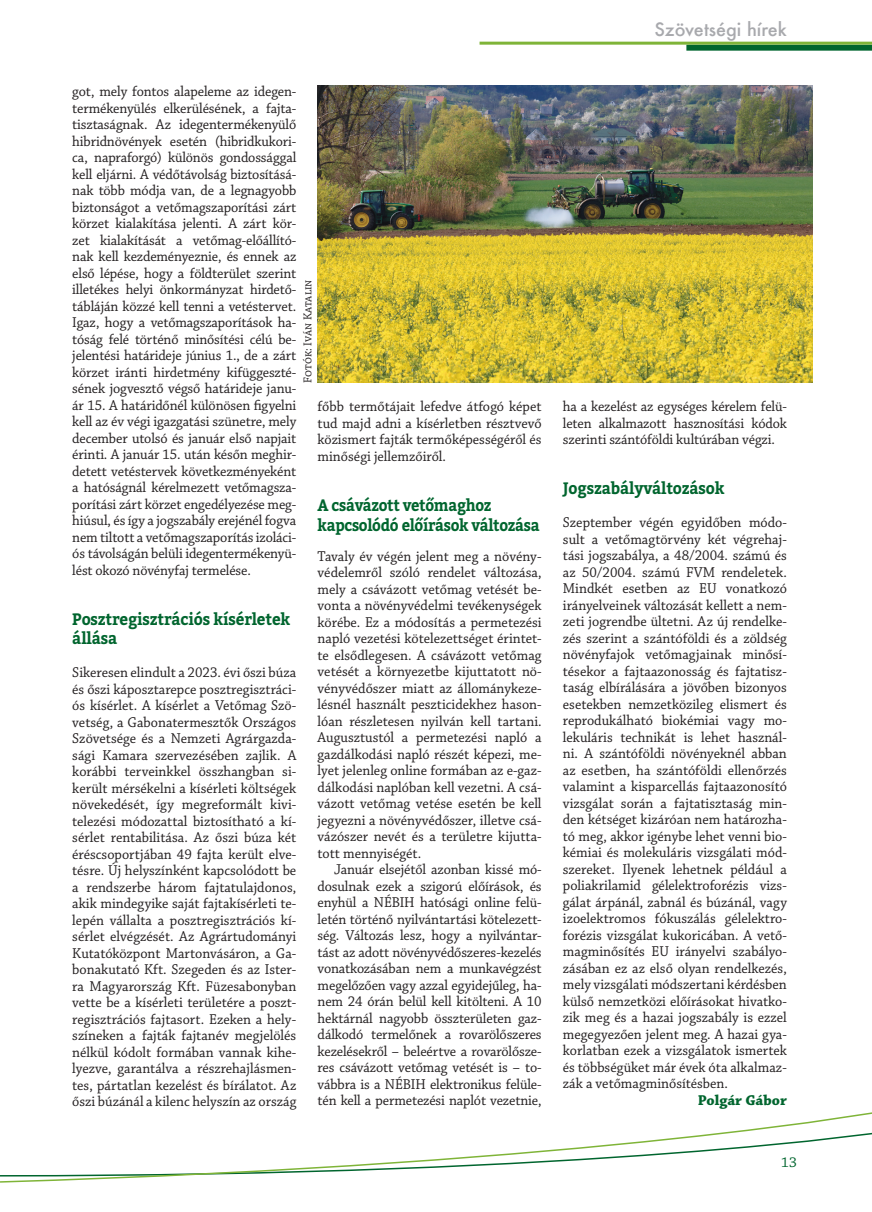
<style>
.page{position:relative;width:872px;height:1212px;background:#fff}
.page>*{position:absolute;margin:0;border:0;box-sizing:border-box;transform-origin:0 0}
.rovatcím{font:500 18px "Futura";color:#a8a9ad}
.Alcím{font:700 16.5px/19.8px "Bitter";letter-spacing:-.01em;color:#00652e;scale:.93 1}
.Alcím-2{font:700 16.5px/19.8px "Bitter";letter-spacing:-.01em;color:#00652e;scale:.9 1}
.Kenyér{font:15px/16.5px "Chaparral Pro";color:#231f20;text-align:justify;scale:.95 1}
.Aláírás{font:700 15px "Chaparral Pro";color:#00652e}
.t1{font:15px "Chaparral Pro";color:#00652e}
.fotós{font:12px "Chaparral Pro";color:#231f20;scale:.95 1}
</style>
<div class="page">
<div style="left:686px;top:45px;width:186px;height:6px;background:#00652e"></div>
<hr style="left:479px;top:42px;width:393px;height:3px;background:#7fb438">
<svg style="left:0;top:1112px;width:872px;height:71px"></svg>
<img style="left:317px;top:85px;width:495px;height:297px">
<p class="Kenyér" style="left:72px;top:84px;width:237px">got, mely fontos alapeleme az idegen&shy;termékenyülés elkerülésének, a fajta&shy;tisztaságnak. Az idegentermékenyülő hibridnövények esetén (hibridkukori&shy;ca, napraforgó) különös gondossággal kell eljárni. A védőtávolság biztosításá&shy;nak több módja van, de a legnagyobb biztonságot a vetőmagszaporítási zárt körzet kialakítása jelenti. A zárt kör&shy;zet kialakítását a vetőmag-előállító&shy;nak kell kezdeményeznie, és ennek az első lépése, hogy a földterület szerint illetékes helyi önkormányzat hirdető&shy;tábláján közzé kell tenni a vetéstervet.<br>Igaz, hogy a vetőmagszaporítások ha&shy;tóság felé történő minősítési célú be&shy;jelentési határideje június 1., de a zárt körzet iránti hirdetmény kifüggeszté&shy;sének jogvesztő végső határideje janu&shy;ár 15. A határidőnél különösen figyelni kell az év végi igazgatási szünetre, mely december utolsó és január első napjait érinti. A január 15. után későn meghir&shy;detett vetéstervek következményeként a hatóságnál kérelmezett vetőmagsza&shy;porítási zárt körzet engedélyezése meg&shy;hiúsul, és így a jogszabály erejénél fogva nem tiltott a vetőmagszaporítás izoláci&shy;ós távolságán belüli idegentermékenyü&shy;lést okozó növényfaj termelése.</p>
<p class="Alcím" style="left:72px;top:608px;width:236px">Posztregisztrációs kísérletek állása</p>
<p class="Kenyér" style="left:72px;top:665px;width:237px">Sikeresen elindult a 2023. évi őszi búza és őszi káposztarepce posztregisztráci&shy;ós kísérlet. A kísérlet a Vetőmag Szö&shy;vetség, a Gabonatermesztők Országos Szövetsége és a Nemzeti Agrárgazda&shy;sági Kamara szervezésében zajlik. A korábbi terveinkkel összhangban si&shy;került mérsékelni a kísérleti költségek növekedését, így megreformált kivi&shy;telezési módozattal biztosítható a kí&shy;sérlet rentabilitása. Az őszi búza két éréscsoportjában 49 fajta került elve&shy;tésre. Új helyszínként kapcsolódott be a rendszerbe három fajtatulajdonos, akik mindegyike saját fajtakísérleti te&shy;lepén vállalta a posztregisztrációs kí&shy;sérlet elvégzését. Az Agrártudományi Kutatóközpont Martonvásáron, a Ga&shy;bonakutató Kft. Szegeden és az Ister&shy;ra Magyarország Kft. Füzesabonyban vette be a kísérleti területére a poszt&shy;regisztrációs fajtasort. Ezeken a hely&shy;színeken a fajták fajtanév megjelölés nélkül kódolt formában vannak kihe&shy;lyezve, garantálva a részrehajlásmen&shy;tes, pártatlan kezelést és bírálatot. Az őszi búzánál a kilenc helyszín az ország</p>
<p class="fotós" style="left:301px;top:383px;width:110px;rotate:-90deg">Fotók: Iván Katalin</p>
<p class="Kenyér" style="left:317px;top:399px;width:237px">főbb termőtájait lefedve átfogó képet tud majd adni a kísérletben résztvevő közismert fajták termőképességéről és minőségi jellemzőiről.</p>
<p class="Alcím-2" style="left:317px;top:495px;width:248px">A csávázott vetőmaghoz kapcsolódó előírások változása</p>
<p class="Kenyér" style="left:317px;top:548px;width:237px">Tavaly év végén jelent meg a növény&shy;védelemről szóló rendelet változása, mely a csávázott vetőmag vetését be&shy;vonta a növényvédelmi tevékenységek körébe. Ez a módosítás a permetezési napló vezetési kötelezettséget érintet&shy;te elsődlegesen. A csávázott vetőmag vetését a környezetbe kijuttatott nö&shy;vényvédőszer miatt az állománykeze&shy;lésnél használt peszticidekhez hason&shy;lóan részletesen nyilván kell tartani.<br>Augusztustól a permetezési napló a gazdálkodási napló részét képezi, me&shy;lyet jelenleg online formában az e-gaz&shy;dálkodási naplóban kell vezetni. A csá&shy;vázott vetőmag vetése esetén be kell jegyezni a növényvédőszer, illetve csá&shy;vázószer nevét és a területre kijutta&shy;tott mennyiségét.</p>
<p class="Kenyér" style="left:317px;top:862px;width:237px;text-indent:17px">Január elsejétől azonban kissé mó&shy;dosulnak ezek a szigorú előírások, és enyhül a NÉBIH hatósági online felü&shy;letén történő nyilvántartási kötelezett&shy;ség. Változás lesz, hogy a nyilvántar&shy;tást az adott növényvédőszeres-kezelés vonatkozásában nem a munkavégzést megelőzően vagy azzal egyidejűleg, ha&shy;nem 24 órán belül kell kitölteni. A 10 hektárnál nagyobb összterületen gaz&shy;dálkodó termelőnek a rovarölőszeres kezelésekről – beleértve a rovarölősze&shy;res csávázott vetőmag vetését is – to&shy;vábbra is a NÉBIH elektronikus felüle&shy;tén kell a permetezési naplót vezetnie,</p>
<p class="rovatcím" style="left:654px;top:17px;width:134px">Szövetségi hírek</p>
<p class="Kenyér" style="left:563px;top:399px;width:237px">ha a kezelést az egységes kérelem felü&shy;leten alkalmazott hasznosítási kódok szerinti szántóföldi kultúrában végzi.</p>
<p class="Alcím" style="left:563px;top:478px;width:175px">Jogszabályváltozások</p>
<p class="Kenyér" style="left:563px;top:515px;width:237px">Szeptember végén egyidőben módo&shy;sult a vetőmagtörvény két végrehaj&shy;tási jogszabálya, a 48/2004. számú és az 50/2004. számú FVM rendeletek.<br>Mindkét esetben az EU vonatkozó irányelveinek változását kellett a nem&shy;zeti jogrendbe ültetni. Az új rendelke&shy;zés szerint a szántóföldi és a zöldség növényfajok vetőmagjainak minősí&shy;tésekor a fajtaazonosság és fajtatisz&shy;taság elbírálására a jövőben bizonyos esetekben nemzetközileg elismert és reprodukálható biokémiai vagy mo&shy;lekuláris technikát is lehet használ&shy;ni. A szántóföldi növényeknél abban az esetben, ha szántóföldi ellenőrzés valamint a kisparcellás fajtaazonosító vizsgálat során a fajtatisztaság min&shy;den kétséget kizáróan nem határozha&shy;tó meg, akkor igénybe lehet venni bio&shy;kémiai és molekuláris vizsgálati mód&shy;szereket. Ilyenek lehetnek például a poliakrilamid gélelektroforézis vizs&shy;gálat árpánál, zabnál és búzánál, vagy izoelektromos fókuszálás gélelektro&shy;forézis vizsgálat kukoricában. A vető&shy;magminősítés EU irányelvi szabályo&shy;zásában ez az első olyan rendelkezés, mely vizsgálati módszertani kérdésben külső nemzetközi előírásokat hivatko&shy;zik meg és a hazai jogszabály is ezzel megegyezően jelent meg. A hazai gya&shy;korlatban ezek a vizsgálatok ismertek és többségüket már évek óta alkalmaz&shy;zák a vetőmagminősítésben.</p>
<p class="Aláírás" style="left:698px;top:1091px;width:90px">Polgár Gábor</p>
<p class="t1" style="left:781px;top:1154px;width:17px">13</p>
</div>
